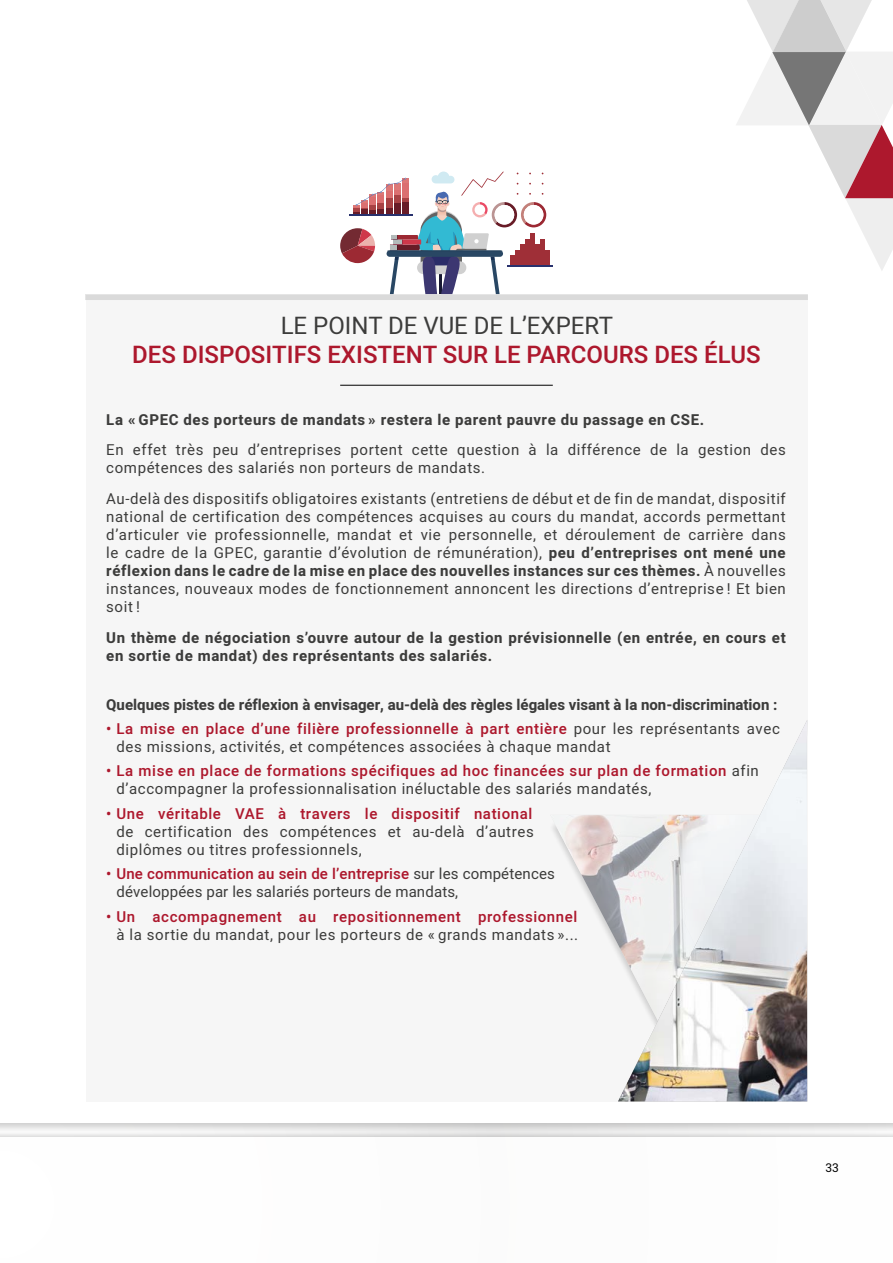
<style>
.page{position:relative;width:893px;height:1263px;background:#fff}
.page>*{position:absolute;margin:0;border:0;box-sizing:border-box;transform-origin:0 0}
.t1{font:500 24px "Heebo";color:#ad182d}
.t2{font:24px "Heebo";color:#3c3c3b}
.t3{font:15px/18px "Heebo";letter-spacing:.04em;color:#3c3c3b}
.t4{font:700 15px/18px "Heebo";letter-spacing:.04em;color:#3c3c3b}
.t5{font:15px/18px "Heebo";letter-spacing:.01em;color:#3c3c3b}
.t6{font:500 15px "Heebo";letter-spacing:.04em;color:#ad182d}
.t7{font:700 15px "Heebo";color:#3c3c3b}
.t8{font:12px "Heebo";color:#000}
.s1{font-weight:700}
.s2{font-weight:500;color:#ad182d}
</style>
<div class="page">
<div style="left:86px;top:295px;width:721px;height:806px;background:#f6f6f6"></div>
<img style="left:553px;top:815px;width:65px;height:139px">
<img style="left:618px;top:721px;width:189px;height:380px">
<hr style="left:545px;top:250px;width:4px;height:15px;background:#9f2f37">
<hr style="left:507px;top:265px;width:46px;height:2px;background:#28316d">
<svg style="left:340px;top:172px;width:206px;height:122px"></svg>
<div style="left:85px;top:294px;width:723px;height:6px;background:#dadada"></div>
<hr style="left:340px;top:385px;width:213px;height:1px;background:#000">
<div style="left:0;top:1113px;width:893px;height:150px;background:#878787;opacity:.75"></div>
<div style="left:0;top:1131px;width:893px;height:132px;background:#000;opacity:.18"></div>
<div style="left:0;top:1137px;width:893px;height:126px;background:#fff"></div>
<svg style="left:736px;top:0;width:157px;height:270px"></svg>
<h1 class="t2" style="left:281px;top:309px;width:334px">LE POINT DE VUE DE L’EXPERT</h1>
<h1 class="t1" style="left:132px;top:337px;width:630px">DES DISPOSITIFS EXISTENT SUR LE PARCOURS DES ÉLUS</h1>
<p class="t4" style="left:106px;top:411px;width:599px">La « GPEC des porteurs de mandats » restera le parent pauvre du passage en CSE.</p>
<p class="t3" style="left:106px;top:441px;width:681px">En effet très peu d’entreprises portent cette question à la différence de la gestion des compétences des salariés non porteurs de mandats.</p>
<p class="t3" style="left:106px;top:490px;width:681px;text-align:justify">Au-delà des dispositifs obligatoires existants (entretiens de début et de fin de mandat, dispositif national de certification des compétences acquises au cours du mandat, accords permettant d’articuler vie professionnelle, mandat et vie personnelle, et déroulement de carrière dans le cadre de la GPEC, garantie d’évolution de rémunération), <span class="s1">peu d’entreprises ont mené une réflexion dans le cadre de la mise en place des nouvelles instances sur ces thèmes.</span> À nouvelles instances, nouveaux modes de fonctionnement annoncent les directions d’entreprise ! Et bien soit !</p>
<p class="t4" style="left:106px;top:629px;width:681px">Un thème de négociation s’ouvre autour de la gestion prévisionnelle (en entrée, en cours et en sortie de mandat) des représentants des salariés.</p>
<p class="t7" style="left:106px;top:694px;width:673px">Quelques pistes de réflexion à envisager, au-delà des règles légales visant à la non-discrimination :</p>
<p class="t3" style="left:116px;top:720px;width:665px;text-indent:-10px"><span class="s2">• La mise en place d’une filière professionnelle à part entière</span> pour les représentants avec des missions, activités, et compétences associées à chaque mandat</p>
<p class="t3" style="left:116px;top:762px;width:644px;text-indent:-10px"><span class="s2">• La mise en place de formations spécifiques ad hoc financées sur plan de formation</span> afin d’accompagner la professionnalisation inéluctable des salariés mandatés,</p>
<p class="t6" style="left:106px;top:803px;width:428px">• Une véritable VAE à travers le dispositif national</p>
<p class="t3" style="left:116px;top:822px;width:419px">de certification des compétences et au-delà d’autres diplômes ou titres professionnels,</p>
<p class="t5" style="left:116px;top:865px;width:440px;text-indent:-10px"><span class="s2">• Une communication au sein de l’entreprise</span> sur les compétences développées par les salariés porteurs de mandats,</p>
<p class="t6" style="left:106px;top:906px;width:473px">• Un accompagnement au repositionnement professionnel</p>
<p class="t3" style="left:116px;top:925px;width:463px">à la sortie du mandat, pour les porteurs de « grands mandats »...</p>
<p class="t8" style="left:825px;top:1159px;width:15px">33</p>
</div>
